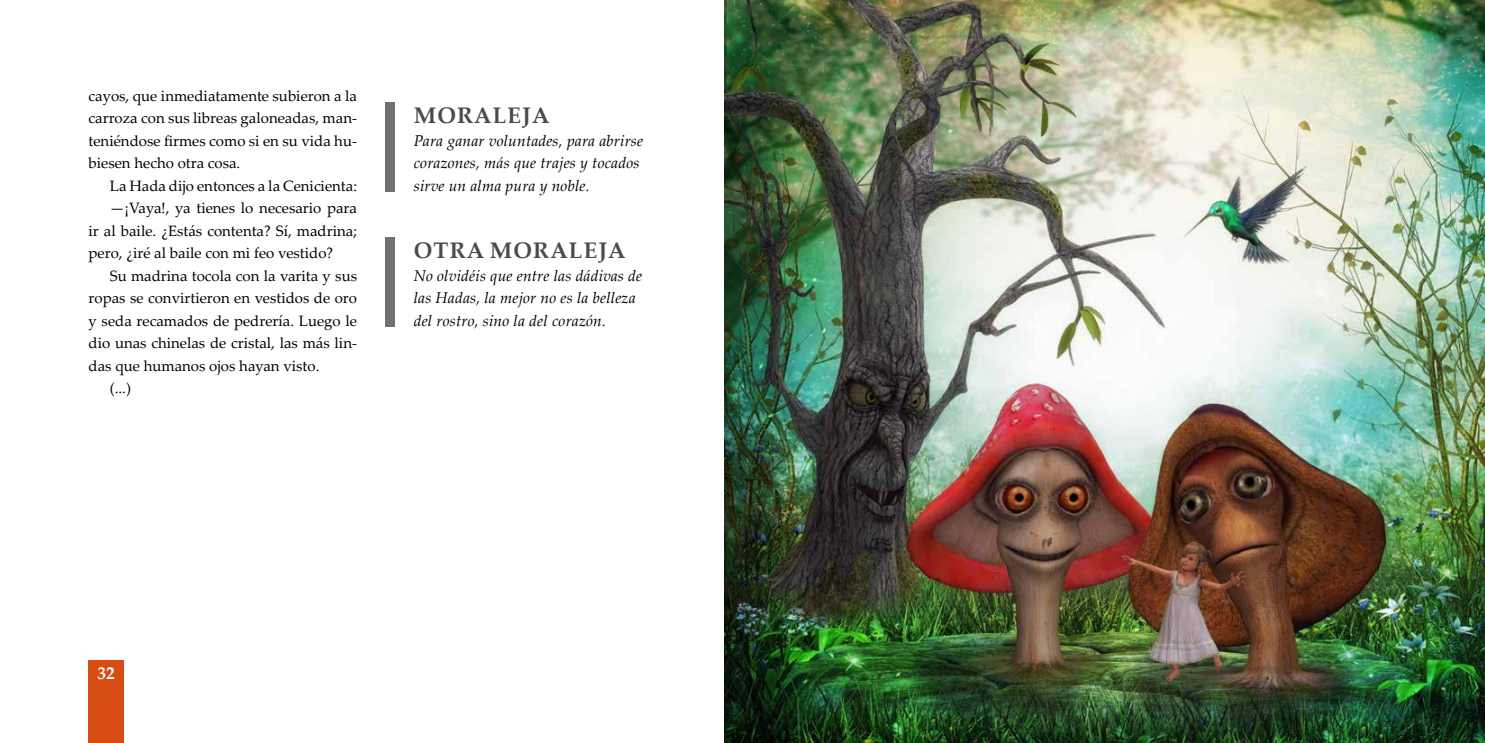
<style>
.page{position:relative;width:1485px;height:743px;background:#fff}
.page>*{position:absolute;margin:0;border:0;box-sizing:border-box;transform-origin:0 0}
.t1{font:700 22.5px "Palatino Linotype";letter-spacing:.05em;color:#4b4b4d}
.t2{font:700 17.5px "Palatino Linotype";color:#fff}
.t3{font:italic 15.62px/22.5px "Palatino Linotype";letter-spacing:.01em;color:#000}
.t4{font:15px/22.5px "Palatino Linotype";color:#000;text-align:justify}
</style>
<div class="page">
<div style="left:89px;top:659px;width:35px;height:83px;background:#d64c13"></div>
<div style="left:385px;top:102px;width:10px;height:89px;background:#707172"></div>
<div style="left:385px;top:237px;width:10px;height:89px;background:#707172"></div>
<img style="left:724px;top:0;width:761px;height:742px">
<p class="t4" style="left:89px;top:84px;width:270px">cayos, que inmediatamente subieron a la carroza con sus libreas galoneadas, man&shy;teniéndose firmes como si en su vida hu&shy;biesen hecho otra cosa.</p>
<p class="t4" style="left:110px;top:174px;width:249px">La Hada dijo entonces a la Cenicienta:</p>
<p class="t4" style="left:110px;top:196px;width:249px">—¡Vaya!, ya tienes lo necesario para</p>
<p class="t4" style="left:89px;top:219px;width:270px">ir al baile. ¿Estás contenta? Sí, madrina;</p>
<p class="t4" style="left:89px;top:241px;width:246px">pero, ¿iré al baile con mi feo vestido?</p>
<p class="t4" style="left:110px;top:264px;width:249px">Su madrina tocola con la varita y sus</p>
<p class="t4" style="left:89px;top:286px;width:270px">ropas se convirtieron en vestidos de oro</p>
<p class="t4" style="left:89px;top:309px;width:270px">y seda recamados de pedrería. Luego le</p>
<p class="t4" style="left:89px;top:331px;width:270px">dio unas chinelas de cristal, las más lin-</p>
<p class="t4" style="left:89px;top:354px;width:232px">das que humanos ojos hayan visto.</p>
<p class="t4" style="left:110px;top:376px;width:23px">(...)</p>
<h1 class="t1" style="left:414px;top:99px;width:137px">MORALEJA</h1>
<p class="t3" style="left:414px;top:128px;width:231px">Para ganar voluntades, para abrirse corazones, más que trajes y tocados sirve un alma pura y noble.</p>
<h1 class="t1" style="left:414px;top:234px;width:213px">OTRA MORALEJA</h1>
<p class="t3" style="left:414px;top:263px;width:230px">No olvidéis que entre las dádivas de las Hadas, la mejor no es la belleza del rostro, sino la del corazón.</p>
<p class="t2" style="left:98px;top:661px;width:19px">32</p>
</div>
